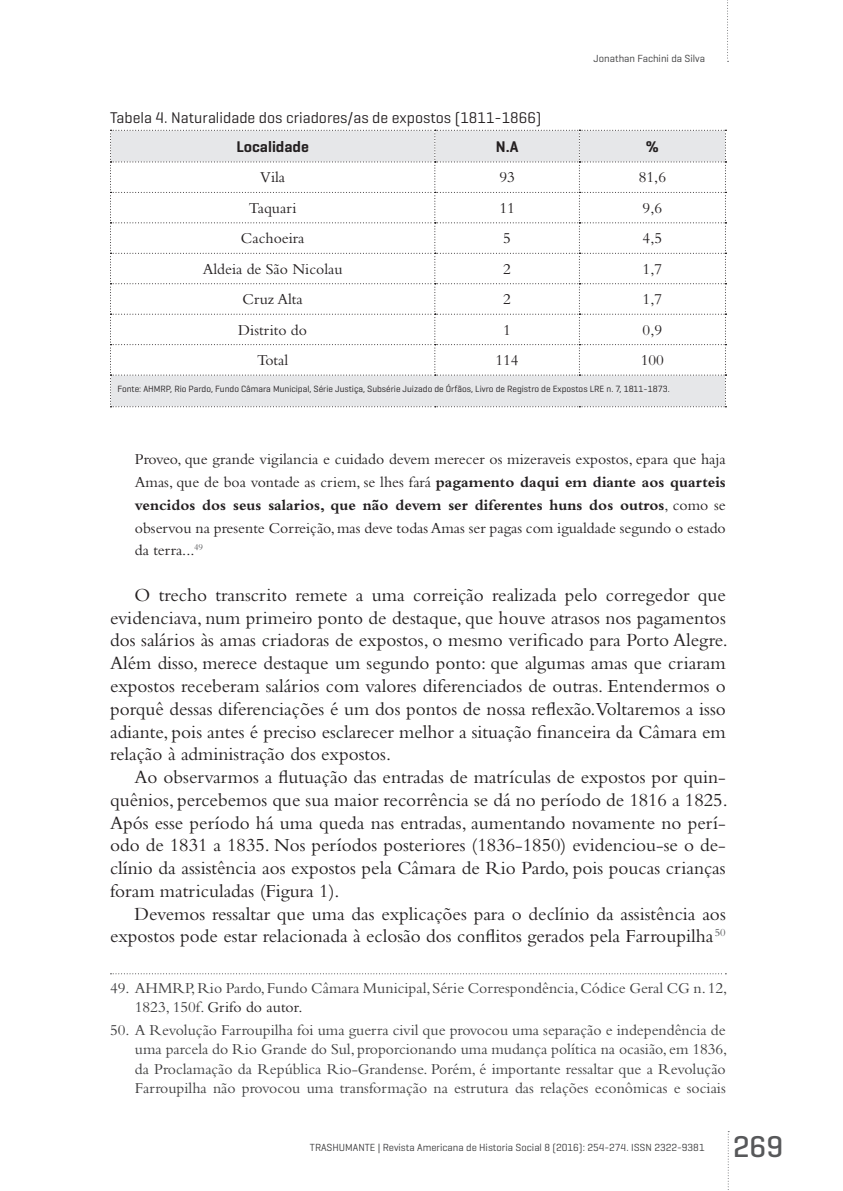
<style>
.page{position:relative;width:843px;height:1191px;background:#fff}
.page>*{position:absolute;margin:0;border:0;box-sizing:border-box;transform-origin:0 0}
.t1{font:500 30.62px "Geogrotesque";color:#57585a}
.t2{font:19.25px/22.8px "Bembo Std";color:#231f20;text-align:justify}
.t3{font:15.75px/19.2px "Bembo Std";color:#3e3e3f}
.t4{font:15.75px/22.8px "Bembo Std";color:#231f20;text-align:justify}
.t5{font:15.75px "Geogrotesque";color:#231f20}
.t6{font:600 15.75px "Geogrotesque";color:#231f20}
.t7{font:10.5px "Geogrotesque";color:#3e3e3f}
.t8{font:9.1px "Geogrotesque";color:#231f20}
.s1{font-weight:700}
.s2{color:#231f20}
</style>
<div class="page">
<svg style="left:727px;top:1131px;width:1px;height:59px"></svg>
<svg style="left:727px;top:0;width:1px;height:62px"></svg>
<svg style="left:110px;top:130px;width:616px;height:277px"></svg>
<svg style="left:110px;top:973px;width:616px;height:1px"></svg>
<p class="t7" style="left:593px;top:52px;width:113px">Jonathan Fachini da Silva</p>
<p class="t5" style="left:110px;top:108px;width:433px">Tabela 4. Naturalidade dos criadores/as de expostos (1811-1866)</p>
<p class="t6" style="left:236px;top:137px;width:74px">Localidade</p>
<p class="t6" style="left:495px;top:137px;width:24px">N.A</p>
<p class="t6" style="left:645px;top:137px;width:15px">%</p>
<p class="t4" style="left:260px;top:166px;width:26px">Vila</p>
<p class="t4" style="left:499px;top:166px;width:17px">93</p>
<p class="t4" style="left:638px;top:166px;width:29px">81,6</p>
<p class="t4" style="left:249px;top:196px;width:49px">Taquari</p>
<p class="t4" style="left:499px;top:196px;width:17px">11</p>
<p class="t4" style="left:642px;top:196px;width:21px">9,6</p>
<p class="t4" style="left:241px;top:227px;width:65px">Cachoeira</p>
<p class="t4" style="left:503px;top:227px;width:9px">5</p>
<p class="t4" style="left:642px;top:227px;width:21px">4,5</p>
<p class="t4" style="left:203px;top:257px;width:141px">Aldeia de São Nicolau</p>
<p class="t4" style="left:503px;top:257px;width:9px">2</p>
<p class="t4" style="left:642px;top:257px;width:21px">1,7</p>
<p class="t4" style="left:242px;top:287px;width:62px">Cruz Alta</p>
<p class="t4" style="left:503px;top:287px;width:9px">2</p>
<p class="t4" style="left:642px;top:287px;width:21px">1,7</p>
<p class="t4" style="left:238px;top:318px;width:70px">Distrito do</p>
<p class="t4" style="left:503px;top:318px;width:9px">1</p>
<p class="t4" style="left:642px;top:318px;width:21px">0,9</p>
<p class="t4" style="left:257px;top:348px;width:33px">Total</p>
<p class="t4" style="left:495px;top:348px;width:25px">114</p>
<p class="t4" style="left:640px;top:348px;width:25px">100</p>
<p class="t8" style="left:117px;top:383px;width:553px">Fonte: AHMRP, Rio Pardo, Fundo Câmara Municipal, Série Justiça, Subsérie Juizado de Órfãos, Livro de Registro de Expostos LRE n. 7, 1811-1873.</p>
<p class="t4" style="left:135px;top:447px;width:592px">Proveo, que grande vigilancia e cuidado devem merecer os mizeraveis expostos, epara que haja Amas, que de boa vontade as criem, se lhes fará <span class="s1">pagamento daqui em diante aos quarteis vencidos dos seus salarios, que não devem ser diferentes huns dos outros</span>, como se observou na presente Correição, mas deve todas Amas ser pagas com igualdade segundo o estado da terra...<sup>49</sup></p>
<p class="t2" style="left:110px;top:583px;width:619px;text-indent:25px">O trecho transcrito remete a uma correição realizada pelo corregedor que evidenciava, num primeiro ponto de destaque, que houve atrasos nos pagamentos dos salários às amas criadoras de expostos, o mesmo verificado para Porto Alegre.<br>Além disso, merece destaque um segundo ponto: que algumas amas que criaram expostos receberam salários com valores diferenciados de outras. Entendermos o porquê dessas diferenciações é um dos pontos de nossa reflexão.Voltaremos a isso adiante, pois antes é preciso esclarecer melhor a situação financeira da Câmara em relação à administração dos expostos.</p>
<p class="t2" style="left:110px;top:765px;width:619px;text-indent:25px">Ao observarmos a flutuação das entradas de matrículas de expostos por quin&shy;quênios, percebemos que sua maior recorrência se dá no período de 1816 a 1825.<br>Após esse período há uma queda nas entradas, aumentando novamente no perí&shy;odo de 1831 a 1835. Nos períodos posteriores (1836-1850) evidenciou-se o de&shy;clínio da assistência aos expostos pela Câmara de Rio Pardo, pois poucas crianças foram matriculadas (Figura 1).</p>
<p class="t2" style="left:110px;top:901px;width:617px;text-align:right">Devemos ressaltar que uma das explicações para o declínio da assistência aos expostos pode estar relacionada à eclosão dos conflitos gerados pela Farroupilha <sup>50</sup></p>
<p class="t3" style="left:135px;top:978px;width:593px;text-indent:-25px">49. AHMRP, Rio Pardo, Fundo Câmara Municipal, Série Correspondência, Códice Geral CG n. 12,<br>1823, 150f. <span class="s2">Grifo do autor.</span></p>
<p class="t3" style="left:135px;top:1020px;width:593px;text-align:justify;text-indent:-25px">50. A Revolução Farroupilha foi uma guerra civil que provocou uma separação e independência de uma parcela do Rio Grande do Sul, proporcionando uma mudança política na ocasião, em 1836, da Proclamação da República Rio-Grandense. Porém, é importante ressaltar que a Revolução Farroupilha não provocou uma transformação na estrutura das relações econômicas e sociais</p>
<p class="t7" style="left:310px;top:1140px;width:396px">TRASHUMANTE | Revista Americana de Historia Social 8 (2016): 254-274. ISSN 2322-9381</p>
<h1 class="t1" style="left:732px;top:1126px;width:52px">269</h1>
</div>
